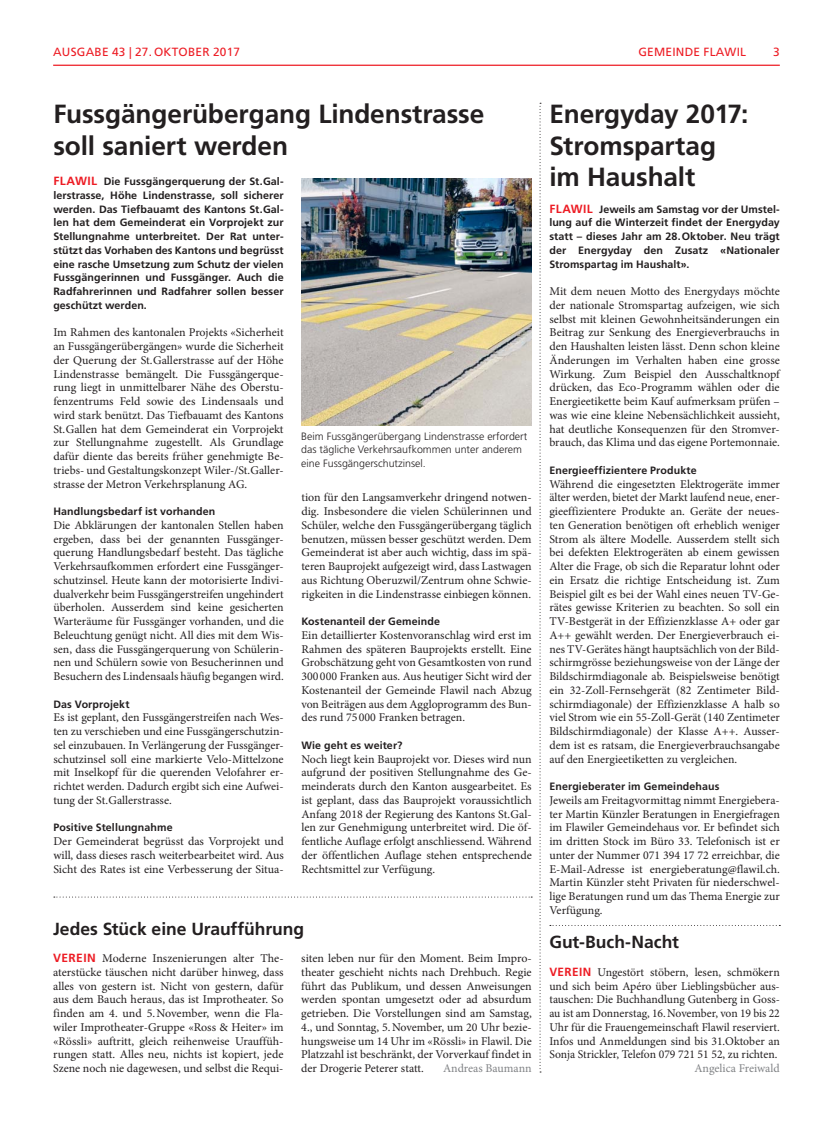
<style>
.page{position:relative;width:833px;height:1134px;background:#fff}
.page>*{position:absolute;margin:0;border:0;box-sizing:border-box;transform-origin:0 0}
.t1{font:700 26.25px/31.2px "Frutiger LT Std";letter-spacing:-.005em;color:#231f20}
.t2{font:700 17.5px "Frutiger LT Std";color:#231f20}
.t3{font:11.88px/13.8px "Minion Pro";color:#231f20;text-align:justify}
.t4{font:11.88px "Frutiger LT Std";letter-spacing:.02em;color:#ed1c24}
.t5{font:11.88px "Minion Pro";color:#808285}
.t6{font:700 10.62px/13.8px "Frutiger LT Std";letter-spacing:.01em;color:#231f20;text-align:justify}
.t7{font:300 10.62px/13.8px "Frutiger LT Std";color:#231f20}
.s1{font-size:11.88px;color:#ed1c24}
.s2{font-family:"Frutiger LT Std";font-weight:700;color:#ed1c24}
</style>
<div class="page">
<img style="left:301px;top:178px;width:230px;height:248px">
<hr style="left:53px;top:65px;width:727px;height:1px;background:#ed1c24">
<svg style="left:539px;top:103px;width:2px;height:969px"></svg>
<svg style="left:54px;top:896px;width:478px;height:1px"></svg>
<svg style="left:550px;top:925px;width:230px;height:1px"></svg>
<p class="t4" style="left:53px;top:46px;width:188px">AUSGABE 43 | 27. OKTOBER 2017</p>
<p class="t4" style="left:638px;top:46px;width:109px">GEMEINDE FLAWIL</p>
<p class="t4" style="left:773px;top:46px;width:8px">3</p>
<h1 class="t1" style="left:53px;top:100px;width:432px">Fussgängerübergang Lindenstrasse soll saniert werden</h1>
<p class="t6" style="left:53px;top:175px;width:232px"><span class="s1">FLAWIL</span> Die Fussgängerquerung der St. Gal&shy;lerstrasse, Höhe Lindenstrasse, soll sicherer werden. Das Tiefbauamt des Kantons St. Gal&shy;len hat dem Gemeinderat ein Vorprojekt zur Stellungnahme unterbreitet. Der Rat unter&shy;stützt das Vorhaben des Kantons und begrüsst eine rasche Umsetzung zum Schutz der vielen Fussgängerinnen und Fussgänger. Auch die Radfahrerinnen und Radfahrer sollen besser geschützt werden.</p>
<p class="t3" style="left:53px;top:327px;width:232px">Im Rahmen des kantonalen Projekts «Sicherheit an Fussgängerübergängen» wurde die Sicherheit der Querung der St. Gallerstrasse auf der Höhe Lindenstrasse bemängelt. Die Fussgängerque&shy;rung liegt in unmittelbarer Nähe des Oberstu&shy;fenzentrums Feld sowie des Lindensaals und wird stark benützt. Das Tiefbauamt des Kantons St. Gallen hat dem Gemeinderat ein Vorprojekt zur Stellungnahme zugestellt. Als Grundlage dafür diente das bereits früher genehmigte Be&shy;triebs- und Gestaltungskonzept Wiler-/St. Galler&shy;strasse der Metron Verkehrsplanung AG.</p>
<p class="t6" style="left:53px;top:505px;width:163px">Handlungsbedarf ist vorhanden</p>
<p class="t3" style="left:53px;top:519px;width:232px">Die Abklärungen der kantonalen Stellen haben ergeben, dass bei der genannten Fussgänger&shy;querung Handlungsbedarf besteht. Das tägliche Verkehrsaufkommen erfordert eine Fussgänger&shy;schutzinsel. Heute kann der motorisierte Indivi&shy;dualverkehr beim Fussgängerstreifen ungehindert überholen. Ausserdem sind keine gesicherten Warteräume für Fussgänger vorhanden, und die Beleuchtung genügt nicht. All dies mit dem Wis&shy;sen, dass die Fussgängerquerung von Schülerin&shy;nen und Schülern sowie von Besucherinnen und Besuchern des Lindensaals häufig begangen wird.</p>
<p class="t6" style="left:53px;top:698px;width:78px">Das Vorprojekt</p>
<p class="t3" style="left:53px;top:712px;width:232px">Es ist geplant, den Fussgängerstreifen nach Wes&shy;ten zu verschieben und eine Fussgängerschutzin&shy;sel einzubauen. In Verlängerung der Fussgänger&shy;schutzinsel soll eine markierte Velo-Mittelzone mit Inselkopf für die querenden Velofahrer er&shy;richtet werden. Dadurch ergibt sich eine Aufwei&shy;tung der St. Gallerstrasse.</p>
<p class="t6" style="left:53px;top:821px;width:121px">Positive Stellungnahme</p>
<p class="t3" style="left:53px;top:835px;width:232px">Der Gemeinderat begrüsst das Vorprojekt und will, dass dieses rasch weiterbearbeitet wird. Aus Sicht des Rates ist eine Verbesserung der Situa-</p>
<p class="t7" style="left:301px;top:430px;width:227px">Beim Fussgängerübergang Lindenstrasse erfordert das tägliche Verkehrsaufkommen unter anderem eine Fussgängerschutzinsel.</p>
<p class="t3" style="left:301px;top:492px;width:232px">tion für den Langsamverkehr dringend notwen&shy;dig. Insbesondere die vielen Schülerinnen und Schüler, welche den Fussgängerübergang täglich benutzen, müssen besser geschützt werden. Dem Gemeinderat ist aber auch wichtig, dass im spä&shy;teren Bauprojekt aufgezeigt wird, dass Lastwagen aus Richtung Oberuzwil/Zentrum ohne Schwie&shy;rigkeiten in die Lindenstrasse einbiegen können.</p>
<p class="t6" style="left:301px;top:615px;width:140px">Kostenanteil der Gemeinde</p>
<p class="t3" style="left:301px;top:629px;width:232px">Ein detaillierter Kostenvoranschlag wird erst im Rahmen des späteren Bauprojekts erstellt. Eine Grobschätzung geht von Gesamtkosten von rund 300 000 Franken aus. Aus heutiger Sicht wird der Kostenanteil der Gemeinde Flawil nach Abzug von Beiträgen aus dem Aggloprogramm des Bun&shy;des rund 75 000 Franken betragen.</p>
<p class="t6" style="left:301px;top:739px;width:102px">Wie geht es weiter?</p>
<p class="t3" style="left:301px;top:753px;width:232px">Noch liegt kein Bauprojekt vor. Dieses wird nun aufgrund der positiven Stellungnahme des Ge&shy;meinderats durch den Kanton ausgearbeitet. Es ist geplant, dass das Bauprojekt voraussichtlich Anfang 2018 der Regierung des Kantons St. Gal&shy;len zur Genehmigung unterbreitet wird. Die öf&shy;fentliche Auflage erfolgt anschliessend. Während der öffentlichen Auflage stehen entsprechende Rechtsmittel zur Verfügung.</p>
<h2 class="t2" style="left:53px;top:920px;width:252px">Jedes Stück eine Uraufführung</h2>
<p class="t3" style="left:53px;top:952px;width:232px"><span class="s2">VEREIN</span> Moderne Inszenierungen alter The&shy;aterstücke täuschen nicht darüber hinweg, dass alles von gestern ist. Nicht von gestern, dafür aus dem Bauch heraus, das ist Improtheater. So finden am 4. und 5. November, wenn die Fla&shy;wiler Improtheater-Gruppe «Ross &amp; Heiter» im «Rössli» auftritt, gleich reihenweise Urauffüh&shy;rungen statt. Alles neu, nichts ist kopiert, jede Szene noch nie dagewesen, und selbst die Requi-</p>
<p class="t3" style="left:301px;top:952px;width:232px">siten leben nur für den Moment. Beim Impro&shy;theater geschieht nichts nach Drehbuch. Regie führt das Publikum, und dessen Anweisungen werden spontan umgesetzt oder ad absurdum getrieben. Die Vorstellungen sind am Samstag, 4., und Sonntag, 5. November, um 20 Uhr bezie&shy;hungsweise um 14 Uhr im «Rössli» in Flawil. Die Platzzahl ist beschränkt, der Vorverkauf findet in der Drogerie Peterer statt.</p>
<p class="t5" style="left:443px;top:1064px;width:90px">Andreas Baumann</p>
<h1 class="t1" style="left:549px;top:100px;width:201px">Energyday 2017:<br>Stromspartag im Haushalt</h1>
<p class="t6" style="left:549px;top:203px;width:232px"><span class="s1">FLAWIL</span> Jeweils am Samstag vor der Umstel&shy;lung auf die Winterzeit findet der Energyday statt – dieses Jahr am 28. Oktober. Neu trägt der Energyday den Zusatz «Nationaler Stromspartag im Haushalt».</p>
<p class="t3" style="left:549px;top:285px;width:232px">Mit dem neuen Motto des Energydays möchte der nationale Stromspartag aufzeigen, wie sich selbst mit kleinen Gewohnheitsänderungen ein Beitrag zur Senkung des Energieverbrauchs in den Haushalten leisten lässt. Denn schon kleine Änderungen im Verhalten haben eine grosse Wirkung. Zum Beispiel den Ausschaltknopf drücken, das Eco-Programm wählen oder die Energieetikette beim Kauf aufmerksam prüfen – was wie eine kleine Nebensächlichkeit aussieht, hat deutliche Konsequenzen für den Stromver&shy;brauch, das Klima und das eigene Portemonnaie.</p>
<p class="t6" style="left:549px;top:464px;width:149px">Energieeffizientere Produkte</p>
<p class="t3" style="left:549px;top:478px;width:232px">Während die eingesetzten Elektrogeräte immer älter werden, bietet der Markt laufend neue, ener&shy;gieeffizientere Produkte an. Geräte der neues&shy;ten Generation benötigen oft erheblich weniger Strom als ältere Modelle. Ausserdem stellt sich bei defekten Elektrogeräten ab einem gewissen Alter die Frage, ob sich die Reparatur lohnt oder ein Ersatz die richtige Entscheidung ist. Zum Beispiel gilt es bei der Wahl eines neuen TV-Ge&shy;rätes gewisse Kriterien zu beachten. So soll ein TV-Bestgerät in der Effizienzklasse A+ oder gar A++ gewählt werden. Der Energieverbrauch ei&shy;nes TV-Gerätes hängt hauptsächlich von der Bild&shy;schirmgrösse beziehungsweise von der Länge der Bildschirmdiagonale ab. Beispielsweise benötigt ein 32-Zoll-Fernsehgerät (82 Zentimeter Bild&shy;schirmdiagonale) der Effizienzklasse A halb so viel Strom wie ein 55-Zoll-Gerät (140 Zentimeter Bildschirmdiagonale) der Klasse A++. Ausser&shy;dem ist es ratsam, die Energieverbrauchsangabe auf den Energieetiketten zu vergleichen.</p>
<p class="t6" style="left:549px;top:780px;width:172px">Energieberater im Gemeindehaus</p>
<p class="t3" style="left:549px;top:794px;width:232px">Jeweils am Freitagvormittag nimmt Energiebera&shy;ter Martin Künzler Beratungen in Energiefragen im Flawiler Gemeindehaus vor. Er befindet sich im dritten Stock im Büro 33. Telefonisch ist er unter der Nummer 071 394 17 72 erreichbar, die E-Mail-Adresse ist energieberatung@flawil.ch.<br>Martin Künzler steht Privaten für niederschwel&shy;lige Beratungen rund um das Thema Energie zur Verfügung.</p>
<h2 class="t2" style="left:549px;top:934px;width:131px">Gut-Buch-Nacht</h2>
<p class="t3" style="left:549px;top:966px;width:232px"><span class="s2">VEREIN</span> Ungestört stöbern, lesen, schmökern und sich beim Apéro über Lieblingsbücher aus&shy;tauschen: Die Buchhandlung Gutenberg in Goss&shy;au ist am Donnerstag, 16. November, von 19 bis 22<br>Uhr für die Frauengemeinschaft Flawil reserviert.<br>Infos und Anmeldungen sind bis 31.Oktober an Sonja Strickler, Telefon 079 721 51 52, zu richten.</p>
<p class="t5" style="left:694px;top:1064px;width:87px">Angelica Freiwald</p>
</div>
